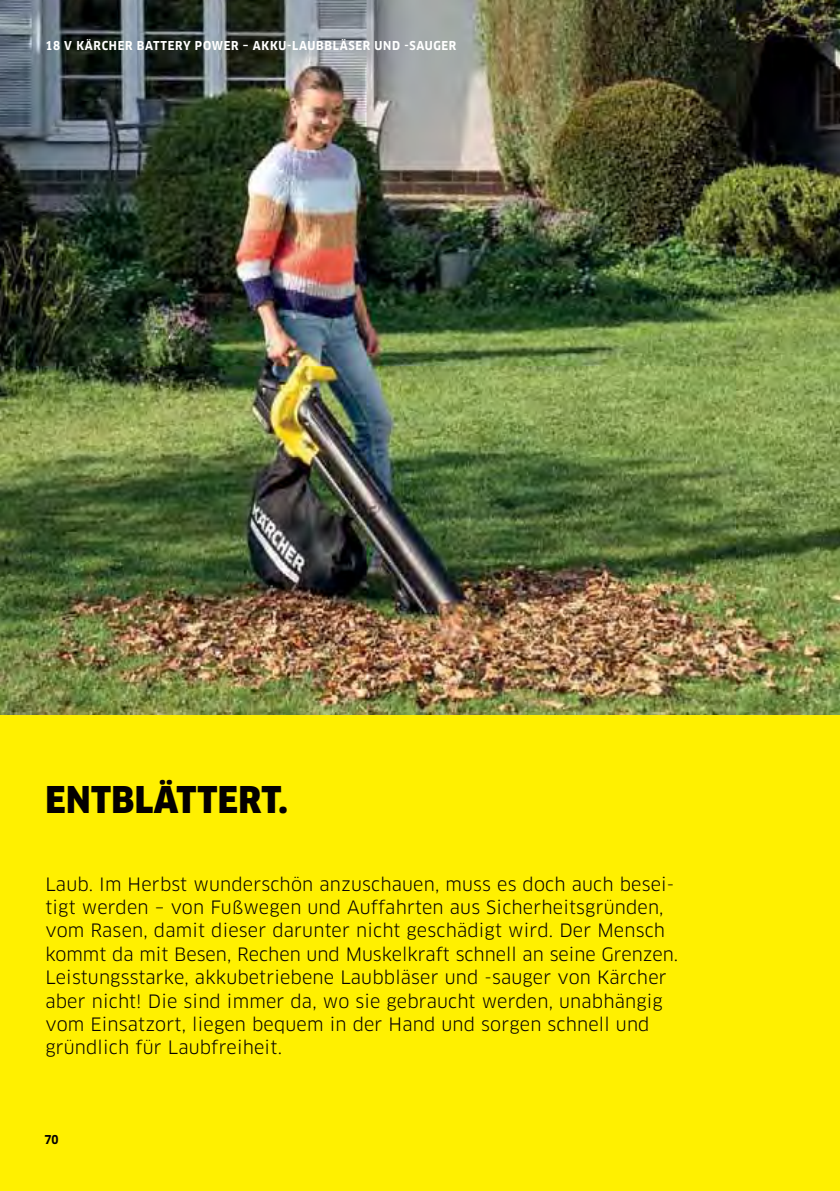
<style>
.page{position:relative;width:840px;height:1191px;background:#fff}
.page>*{position:absolute;margin:0;border:0;box-sizing:border-box;transform-origin:0 0}
.t1{font:900 36px "Clan Pro Narr";letter-spacing:.01em;color:#040000}
.t2{font:18px/23.4px "Clan Pro";letter-spacing:.01em;color:#040000}
.t3{font:700 12px "Clan Pro Narr";letter-spacing:.06em;color:#fff}
.t4{font:700 12px "Clan Pro Narr";color:#040000}
</style>
<div class="page">
<div style="left:0;top:715px;width:839px;height:476px;background:#fff000"></div>
<img style="left:0;top:0;width:839px;height:715px">
<p class="t3" style="left:45px;top:40px;width:412px">18 V KÄRCHER BATTERY POWER – AKKU-LAUBBLÄSER UND -SAUGER</p>
<h1 class="t1" style="left:46px;top:779px;width:244px">ENTBLÄTTERT.</h1>
<p class="t2" style="left:45px;top:873px;width:634px">Laub. Im Herbst wunderschön anzuschauen, muss es doch auch besei&shy;tigt werden – von Fußwegen und Auffahrten aus Sicherheitsgründen, vom Rasen, damit dieser darunter nicht geschädigt wird. Der Mensch kommt da mit Besen, Rechen und Muskelkraft schnell an seine Grenzen.<br>Leistungsstarke, akkubetriebene Laubbläser und -sauger von Kärcher aber nicht! Die sind immer da, wo sie gebraucht werden, unab hängig vom Einsatzort, liegen bequem in der Hand und sorgen schnell und gründlich für Laubfreiheit.</p>
<p class="t4" style="left:45px;top:1134px;width:16px">70</p>
</div>
